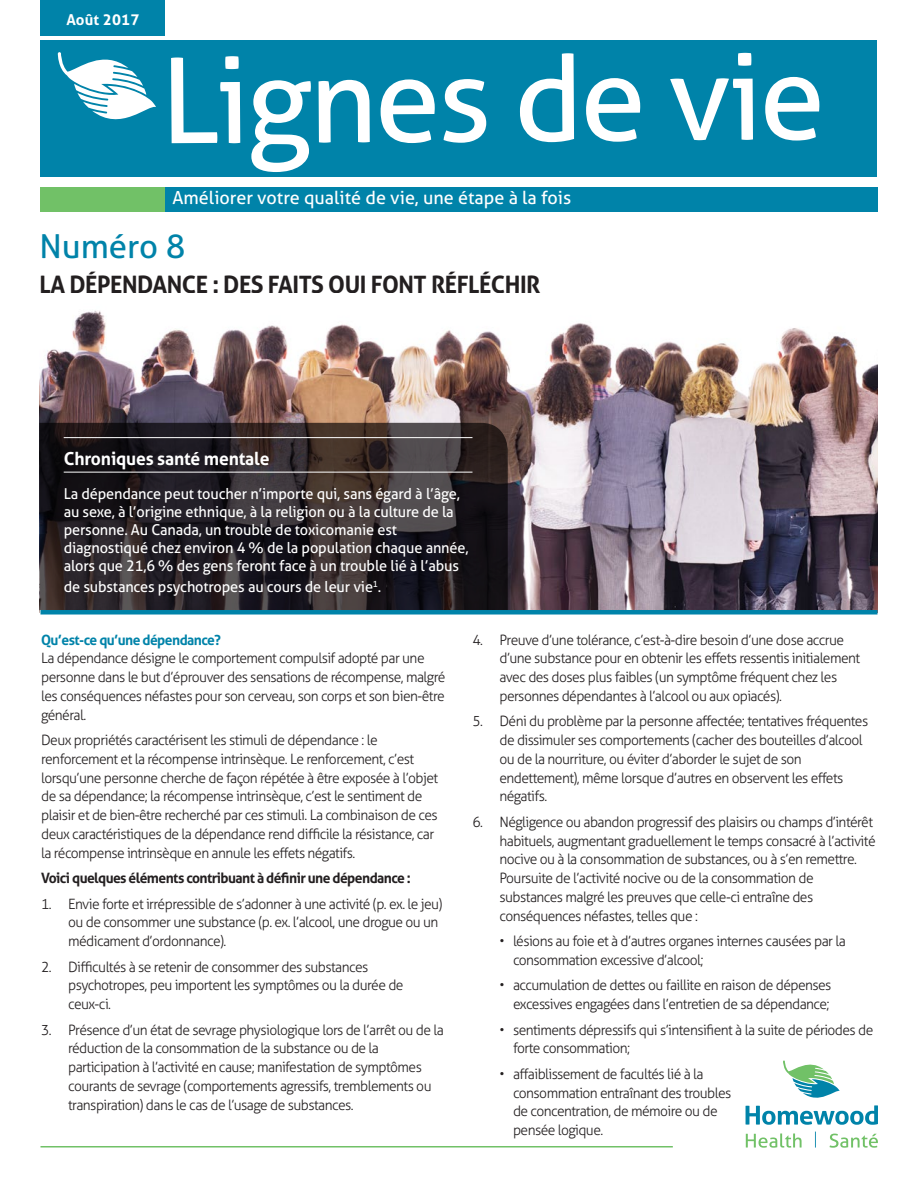
<style>
.page{position:relative;width:918px;height:1188px;background:#fff}
.page>*{position:absolute;margin:0;border:0;box-sizing:border-box;transform-origin:0 0}
.t1{font:118.5px "Aller";letter-spacing:-.035em;color:#fff}
.t2{font:33px "Aller";color:#0083a9}
.t3{font:700 24px "Aller";letter-spacing:-.02em;color:#231f20}
.t4{font:18px "Aller";color:#fff}
.t5{font:700 18px "Aller";letter-spacing:-.01em;color:#fff}
.t6{font:15px/18px "Aller";letter-spacing:-.01em;color:#fff}
.t7{font:700 15px "Aller";letter-spacing:.01em;color:#fff}
.t8{font:300 14.25px/18.8px "Aller";letter-spacing:-.04em;color:#231f20}
.t9{font:700 14.25px "Aller";letter-spacing:-.04em;color:#231f20}
.t10{font:700 14.25px "Aller";letter-spacing:-.04em;color:#0083a9}
</style>
<div class="page">
<hr style="left:40px;top:1146px;width:633px;height:2px;background:#71c167">
<svg style="left:746px;top:1060px;width:132px;height:65px"></svg>
<svg style="left:746px;top:1133px;width:56px;height:15px"></svg>
<svg style="left:830px;top:1134px;width:48px;height:14px"></svg>
<svg style="left:815px;top:1132px;width:1px;height:16px"></svg>
<div style="left:40px;top:40px;width:838px;height:137px;background:#0083a9"></div>
<div style="left:40px;top:187px;width:125px;height:25px;background:#71c167"></div>
<div style="left:40px;top:0;width:125px;height:35px;background:#0083a9"></div>
<div style="left:165px;top:187px;width:713px;height:25px;background:#0083a9"></div>
<svg style="left:58px;top:52px;width:98px;height:68px"></svg>
<img style="left:39px;top:310px;width:839px;height:302px">
<svg style="left:39px;top:423px;width:469px;height:187px;background:#2a2427"></svg>
<hr style="left:64px;top:437px;width:408px;height:1px;background:#fff">
<hr style="left:64px;top:472px;width:408px;height:1px;background:#fff">
<div style="left:40px;top:610px;width:838px;height:5px;background:#0083a9"></div>
<p class="t7" style="left:67px;top:11px;width:74px">Août 2017</p>
<h1 class="t1" style="left:161px;top:27px;width:667px">Lignes de vie</h1>
<p class="t4" style="left:172px;top:187px;width:400px">Améliorer votre qualité de vie, une étape à la fois</p>
<h2 class="t2" style="left:39px;top:226px;width:148px">Numéro 8</h2>
<h3 class="t3" style="left:39px;top:269px;width:503px">LA DÉPENDANCE : DES FAITS QUI FONT RÉFLÉCHIR</h3>
<p class="t5" style="left:64px;top:447px;width:207px">Chroniques santé mentale</p>
<p class="t6" style="left:64px;top:485px;width:406px">La dépendance peut toucher n’importe qui, sans égard à l’âge, au sexe, à l’origine ethnique, à la religion ou à la culture de la personne. Au Canada, un trouble de toxicomanie est diagnostiqué chez environ 4 % de la population chaque année, alors que 21,6 % des gens feront face à un trouble lié à l’abus</p>
<p class="t6" style="left:64px;top:578px;width:319px">de substances psychotropes au cours de leur vie<sup>1</sup>.</p>
<p class="t10" style="left:41px;top:631px;width:181px">Qu’est-ce qu’une dépendance?</p>
<p class="t8" style="left:41px;top:649px;width:406px">La dépendance désigne le comportement compulsif adopté par une personne dans le but d’éprouver des sensations de récompense, malgré les conséquences néfastes pour son cerveau, son corps et son bien-être général.</p>
<p class="t8" style="left:41px;top:731px;width:399px">Deux propriétés caractérisent les stimuli de dépendance : le renforcement et la récompense intrinsèque. Le renforcement, c’est lorsqu’une personne cherche de façon répétée à être exposée à l’objet de sa dépendance; la récompense intrinsèque, c’est le sentiment de plaisir et de bien-être recherché par ces stimuli. La combinaison de ces deux caractéristiques de la dépendance rend difficile la résistance, car la récompense intrinsèque en annule les effets négatifs.</p>
<p class="t9" style="left:41px;top:869px;width:371px">Voici quelques éléments contribuant à définir une dépendance :</p>
<p class="t8" style="left:68px;top:894px;width:376px;text-indent:-27px">1. Envie forte et irrépressible de s’adonner à une activité (p. ex. le jeu) ou de consommer une substance (p. ex. l’alcool, une drogue ou un médicament d’ordonnance).</p>
<p class="t8" style="left:68px;top:957px;width:337px;text-indent:-27px">2. Difficultés à se retenir de consommer des substances psychotropes, peu importent les symptômes ou la durée de ceux-ci.</p>
<p class="t8" style="left:68px;top:1020px;width:377px;text-indent:-27px">3. Présence d’un état de sevrage physiologique lors de l’arrêt ou de la réduction de la consommation de la substance ou de la participation à l’activité en cause; manifestation de symptômes courants de sevrage (comportements agressifs, tremblements ou transpiration) dans le cas de l’usage de substances.</p>
<p class="t8" style="left:500px;top:630px;width:362px;text-indent:-27px">4. Preuve d’une tolérance, c’est-à-dire besoin d’une dose accrue d’une substance pour en obtenir les effets ressentis initialement avec des doses plus faibles (un symptôme fréquent chez les personnes dépendantes à l’alcool ou aux opiacés).</p>
<p class="t8" style="left:500px;top:712px;width:370px;text-indent:-27px">5. Déni du problème par la personne affectée; tentatives fréquentes de dissimuler ses comportements (cacher des bouteilles d’alcool ou de la nourriture, ou éviter d’aborder le sujet de son endettement), même lorsque d’autres en observent les effets négatifs.</p>
<p class="t8" style="left:500px;top:812px;width:378px;text-indent:-27px">6. Négligence ou abandon progressif des plaisirs ou champs d’intérêt habituels, augmentant graduellement le temps consacré à l’activité nocive ou à la consommation de substances, ou à s’en remettre.<br>Poursuite de l’activité nocive ou de la consommation de substances malgré les preuves que celle-ci entraîne des conséquences néfastes, telles que :</p>
<p class="t8" style="left:513px;top:932px;width:334px;text-indent:-14px">• lésions au foie et à d’autres organes internes causées par la consommation excessive d’alcool;</p>
<p class="t8" style="left:500px;top:976px;width:334px;text-align:right">• accumulation de dettes ou faillite en raison de dépenses excessives engagées dans l’entretien de sa dépendance;</p>
<p class="t8" style="left:513px;top:1020px;width:362px;text-indent:-14px">• sentiments dépressifs qui s’intensifient à la suite de périodes de forte consommation;</p>
<p class="t8" style="left:513px;top:1064px;width:220px;text-indent:-14px">• affaiblissement de facultés lié à la consommation entraînant des troubles de concentration, de mémoire ou de pensée logique.</p>
</div>
